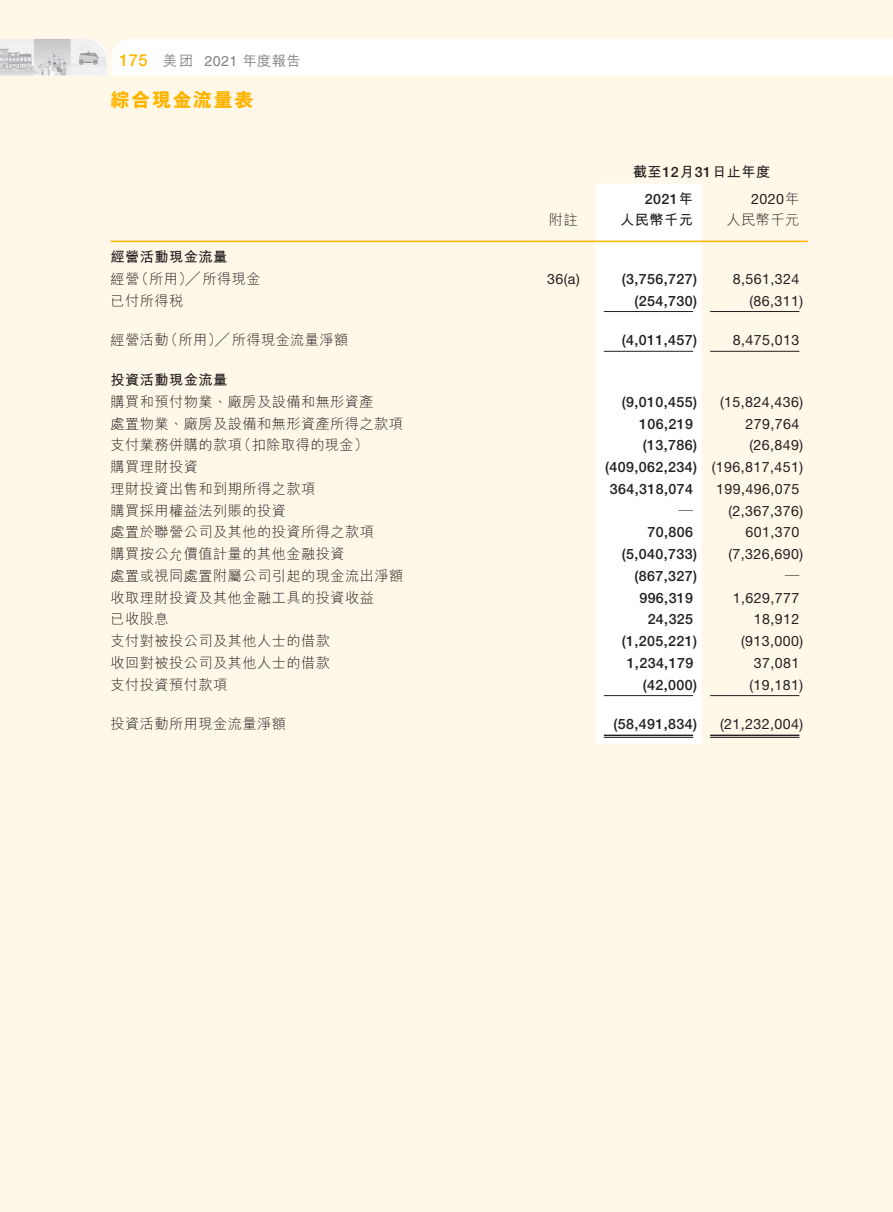
<style>
.page{position:relative;width:893px;height:1212px;background:#fff7e7}
.page>*{position:absolute;margin:0;border:0;box-sizing:border-box;transform-origin:0 0}
.t1{font:800 19.5px "M Hei HK";letter-spacing:.055em;color:#ffb500}
.t2{font:300 14.25px "M Hei HK";letter-spacing:.03em;color:#231f20}
.t3{font:500 14.25px "Helvetica Neue LT Std";letter-spacing:.03em;color:#231f20}
.t4{font:14.25px "Helvetica Neue LT Std";letter-spacing:.03em;color:#231f20}
.t5{font:700 14.25px "M Hei HK";letter-spacing:.03em;color:#231f20}
.t6{font:14.25px "Helvetica LT Std";color:#808285}
.s1{font-family:"Helvetica Neue LT Std";font-weight:500;font-size:16.5px;color:#ffb500}
.s2{font-family:"M Hei HKS";font-weight:500}
.s3{font-family:"M Hei HK";font-weight:500}
.s4{font-family:"Helvetica Neue LT Std";font-weight:500}
.s5{font-family:"M Hei HK";font-weight:700}
.s6{font-family:"M Hei HK";font-weight:300}
.s7{font-weight:400}
</style>
<div class="page">
<div style="left:111px;top:39px;width:782px;height:37px;background:#fff"></div>
<img style="left:0;top:39px;width:107px;height:37px">
<div style="left:595px;top:184px;width:107px;height:560px;background:#fff"></div>
<hr style="left:111px;top:241px;width:420px;height:1px;background:#ffb500">
<hr style="left:531px;top:241px;width:64px;height:1px;background:#ffb500">
<hr style="left:595px;top:241px;width:107px;height:1px;background:#ffb500">
<hr style="left:702px;top:241px;width:106px;height:1px;background:#ffb500">
<hr style="left:604px;top:311px;width:89px;height:1px;background:#231f20">
<hr style="left:710px;top:311px;width:89px;height:1px;background:#231f20">
<hr style="left:604px;top:351px;width:89px;height:1px;background:#231f20">
<hr style="left:710px;top:351px;width:89px;height:1px;background:#231f20">
<hr style="left:604px;top:695px;width:89px;height:1px;background:#231f20">
<hr style="left:710px;top:695px;width:89px;height:1px;background:#231f20">
<hr style="left:604px;top:735px;width:89px;height:1px;background:#231f20">
<hr style="left:604px;top:737px;width:89px;height:1px;background:#231f20">
<hr style="left:710px;top:735px;width:89px;height:1px;background:#231f20">
<hr style="left:710px;top:737px;width:89px;height:1px;background:#231f20">
<p class="t6" style="left:119px;top:53px;width:183px"><span class="s1">175</span> <span class="s2">美團</span> 2021 <span class="s3">年度報告</span></p>
<h1 class="t1" style="left:111px;top:86px;width:145px">綜合現金流量表</h1>
<p class="t5" style="left:633px;top:162px;width:139px">截至<span class="s4">12</span>月<span class="s4">31</span>日止年度</p>
<p class="t3" style="left:645px;top:190px;width:50px">2021<span class="s5">年</span></p>
<p class="t4" style="left:751px;top:190px;width:50px">2020<span class="s6">年</span></p>
<p class="t2" style="left:549px;top:213px;width:30px">附註</p>
<p class="t5" style="left:620px;top:210px;width:74px">人民幣千元</p>
<p class="t2" style="left:727px;top:213px;width:74px">人民幣千元</p>
<p class="t5" style="left:111px;top:246px;width:118px">經營活動現金流量</p>
<p class="t2" style="left:111px;top:271px;width:152px">經營（所用）╱所得現金</p>
<p class="t4" style="left:547px;top:270px;width:34px">36(a)</p>
<p class="t3" style="left:622px;top:270px;width:77px">(3,756,727)</p>
<p class="t4" style="left:733px;top:270px;width:68px">8,561,324</p>
<p class="t2" style="left:111px;top:293px;width:74px">已付所得稅</p>
<p class="t3" style="left:634px;top:292px;width:64px">(254,730)</p>
<p class="t4" style="left:749px;top:292px;width:55px">(86,311)</p>
<p class="t2" style="left:111px;top:333px;width:239px">經營活動（所用）╱所得現金流量淨額</p>
<p class="t3" style="left:622px;top:332px;width:77px">(4,011,457)</p>
<p class="t4" style="left:733px;top:332px;width:68px">8,475,013</p>
<p class="t5" style="left:111px;top:369px;width:118px">投資活動現金流量</p>
<p class="t2" style="left:111px;top:394px;width:265px">購買和預付物業、廠房及設備和無形資產</p>
<p class="t3" style="left:622px;top:393px;width:77px">(9,010,455)</p>
<p class="t4" style="left:720px;top:393px;width:85px">(15,824,436)</p>
<p class="t2" style="left:111px;top:416px;width:294px">處置物業、廠房及設備和無形資產所得之款項</p>
<p class="t3" style="left:639px;top:415px;width:55px">106,219</p>
<p class="t4" style="left:746px;top:415px;width:55px">279,764</p>
<p class="t2" style="left:111px;top:438px;width:259px">支付業務併購的款項（扣除取得的現金）</p>
<p class="t3" style="left:643px;top:437px;width:56px">(13,786)</p>
<p class="t4" style="left:749px;top:437px;width:55px">(26,849)</p>
<p class="t2" style="left:111px;top:460px;width:89px">購買理財投資</p>
<p class="t3" style="left:605px;top:458px;width:199px">(409,062,234) <span class="s7">(196,817,451)</span></p>
<p class="t2" style="left:111px;top:481px;width:206px">理財投資出售和到期所得之款項</p>
<p class="t3" style="left:610px;top:480px;width:85px">364,318,074</p>
<p class="t4" style="left:716px;top:480px;width:85px">199,496,075</p>
<p class="t2" style="left:111px;top:503px;width:177px">購買採用權益法列賬的投資</p>
<p class="t5" style="left:679px;top:500px;width:16px">—</p>
<p class="t4" style="left:728px;top:502px;width:76px">(2,367,376)</p>
<p class="t2" style="left:111px;top:525px;width:265px">處置於聯營公司及其他的投資所得之款項</p>
<p class="t3" style="left:648px;top:524px;width:47px">70,806</p>
<p class="t4" style="left:746px;top:524px;width:55px">601,370</p>
<p class="t2" style="left:111px;top:547px;width:235px">購買按公允價值計量的其他金融投資</p>
<p class="t3" style="left:622px;top:545px;width:77px">(5,040,733)</p>
<p class="t4" style="left:728px;top:545px;width:76px">(7,326,690)</p>
<p class="t2" style="left:111px;top:568px;width:294px">處置或視同處置附屬公司引起的現金流出淨額</p>
<p class="t3" style="left:635px;top:567px;width:64px">(867,327)</p>
<p class="t2" style="left:785px;top:568px;width:16px">—</p>
<p class="t2" style="left:111px;top:590px;width:265px">收取理財投資及其他金融工具的投資收益</p>
<p class="t3" style="left:639px;top:589px;width:55px">996,319</p>
<p class="t4" style="left:733px;top:589px;width:68px">1,629,777</p>
<p class="t2" style="left:111px;top:612px;width:60px">已收股息</p>
<p class="t3" style="left:648px;top:611px;width:47px">24,325</p>
<p class="t4" style="left:754px;top:611px;width:47px">18,912</p>
<p class="t2" style="left:111px;top:633px;width:221px">支付對被投公司及其他人士的借款</p>
<p class="t3" style="left:622px;top:632px;width:77px">(1,205,221)</p>
<p class="t4" style="left:741px;top:632px;width:64px">(913,000)</p>
<p class="t2" style="left:111px;top:655px;width:221px">收回對被投公司及其他人士的借款</p>
<p class="t3" style="left:627px;top:654px;width:68px">1,234,179</p>
<p class="t4" style="left:754px;top:654px;width:47px">37,081</p>
<p class="t2" style="left:111px;top:677px;width:118px">支付投資預付款項</p>
<p class="t3" style="left:643px;top:676px;width:56px">(42,000)</p>
<p class="t4" style="left:749px;top:676px;width:55px">(19,181)</p>
<p class="t2" style="left:111px;top:717px;width:177px">投資活動所用現金流量淨額</p>
<p class="t3" style="left:613px;top:716px;width:85px">(58,491,834)</p>
<p class="t4" style="left:720px;top:716px;width:85px">(21,232,004)</p>
</div>
